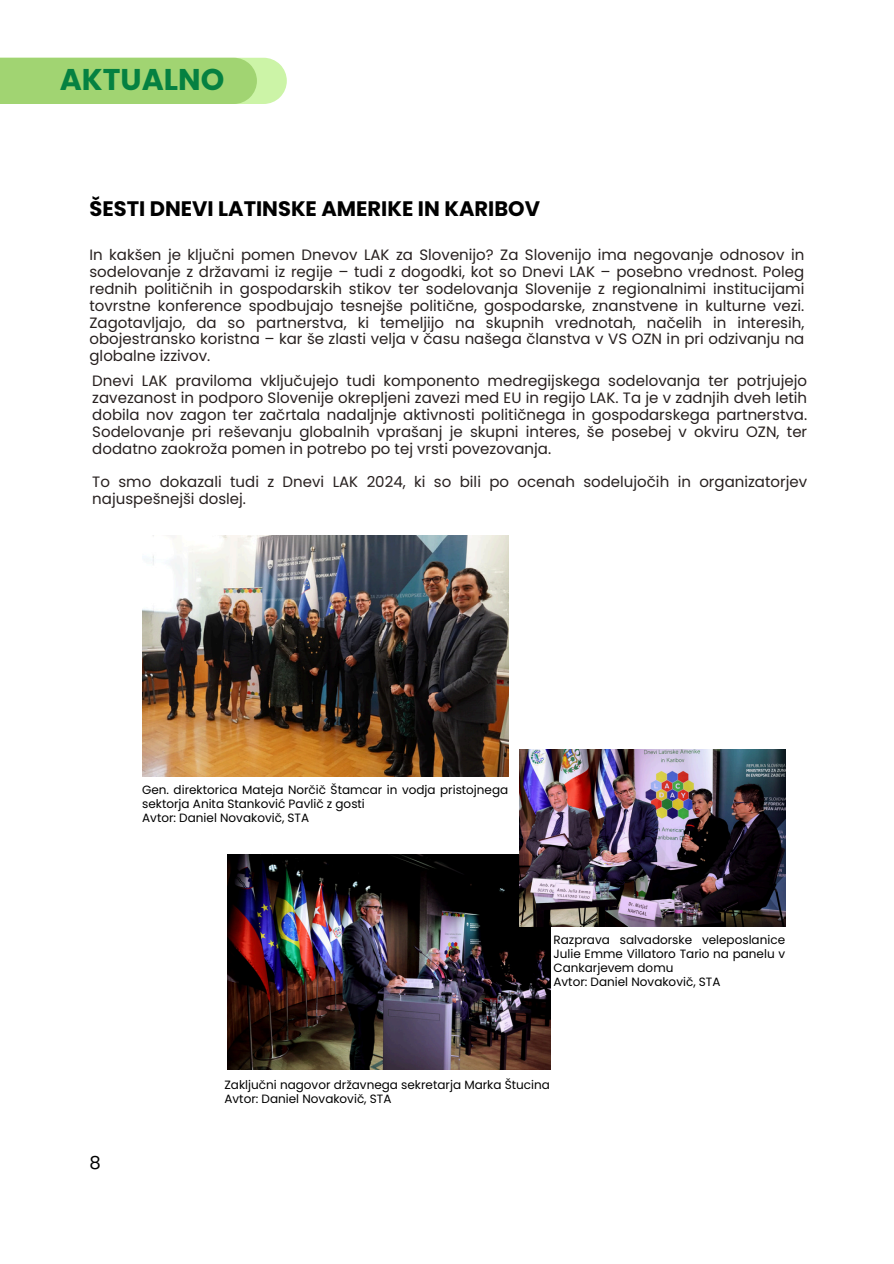
<style>
.page{position:relative;width:894px;height:1264px;background:#fff}
.page>*{position:absolute;margin:0;border:0;box-sizing:border-box;transform-origin:0 0}
.t1{font:700 30px "Poppins";color:#058141}
.t2{font:700 21px "Poppins";color:#000}
.t3{font:18px "Poppins";color:#000}
.t4{font:15px/16.8px "Poppins";color:#27201f;text-align:justify}
.t5{font:12px/14px "Poppins";color:#000}
</style>
<div class="page">
<div style="left:0;top:58px;width:287px;height:46px;background:#ccf4a7"></div>
<div style="left:0;top:58px;width:257px;height:46px;background:#a1d472"></div>
<img style="left:142px;top:535px;width:366px;height:241px">
<img style="left:227px;top:854px;width:323px;height:215px">
<img style="left:519px;top:750px;width:266px;height:176px">
<h1 class="t1" style="left:60px;top:58px;width:166px">AKTUALNO</h1>
<h3 class="t2" style="left:89px;top:194px;width:452px">ŠESTI DNEVI LATINSKE AMERIKE IN KARIBOV</h3>
<h3 class="t4" style="left:89px;top:246px;width:716px">In kakšen je ključni pomen Dnevov LAK za Slovenijo? Za Slovenijo ima negovanje odnosov in sodelovanje z državami iz regije – tudi z dogodki, kot so Dnevi LAK – posebno vrednost. Poleg rednih političnih in gospodarskih stikov ter sodelovanja Slovenije z regionalnimi institucijami tovrstne konference spodbujajo tesnejše politične, gospodarske, znanstvene in kulturne vezi.<br>Zagotavljajo, da so partnerstva, ki temeljijo na skupnih vrednotah, načelih in interesih, obojestransko koristna – kar še zlasti velja v času našega članstva v VS OZN in pri odzivanju na globalne izzivov.</h3>
<h3 class="t4" style="left:92px;top:372px;width:716px">Dnevi LAK praviloma vključujejo tudi komponento medregijskega sodelovanja ter potrjujejo zavezanost in podporo Slovenije okrepljeni zavezi med EU in regijo LAK. Ta je v zadnjih dveh letih dobila nov zagon ter začrtala nadaljnje aktivnosti političnega in gospodarskega partnerstva.<br>Sodelovanje pri reševanju globalnih vprašanj je skupni interes, še posebej v okviru OZN, ter dodatno zaokroža pomen in potrebo po tej vrsti povezovanja.</h3>
<p class="t4" style="left:92px;top:474px;width:716px">To smo dokazali tudi z Dnevi LAK 2024, ki so bili po ocenah sodelujočih in organizatorjev najuspešnejši doslej.</p>
<p class="t5" style="left:142px;top:783px;width:367px">Gen. direktorica Mateja Norčič Štamcar in vodja pristojnega sektorja Anita Stanković Pavlič z gosti</p>
<p class="t5" style="left:142px;top:811px;width:168px">Avtor: Daniel Novakovič, STA</p>
<p class="t5" style="left:553px;top:933px;width:233px;text-align:justify">Razprava salvadorske veleposlanice Julie Emme Villatoro Tario na panelu v Cankarjevem domu</p>
<p class="t5" style="left:553px;top:975px;width:168px">Avtor: Daniel Novakovič, STA</p>
<h2 class="t3" style="left:89px;top:1150px;width:13px">8</h2>
<p class="t5" style="left:224px;top:1078px;width:327px">Zaključni nagovor državnega sekretarja Marka Štucina</p>
<p class="t5" style="left:224px;top:1092px;width:168px">Avtor: Daniel Novakovič, STA</p>
</div>
